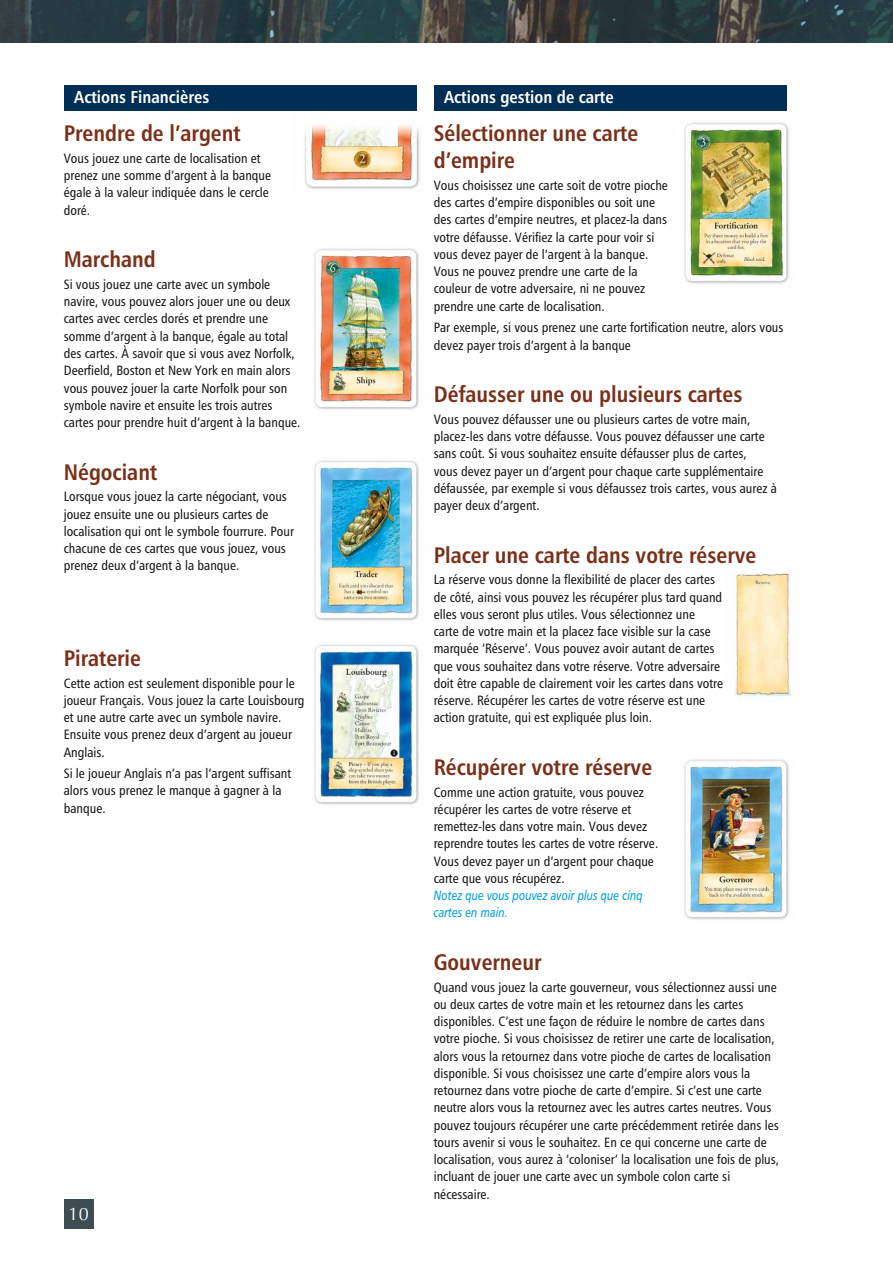
<style>
.page{position:relative;width:893px;height:1263px;background:#fff}
.page>*{position:absolute;margin:0;border:0;box-sizing:border-box;transform-origin:0 0}
.t1{font:22.5px/27px "Humanist 777 BT Bold Condensed B";color:#7b2f18}
.t2{font:18px "Optima LT";color:#fff}
.t3{font:17.25px "Humanist 777 BT Bold Condensed B";color:#fff}
.t4{font:13.5px/17.2px "Humanist 777 BT Roman Condensed B";color:#181716}
.t5{font:13.5px/17.2px "Humanist 777 BT Italic B";color:#009ee3;scale:.8 1}
</style>
<div class="page">
<div style="left:64px;top:1199px;width:30px;height:30px;background:#3e4d54"></div>
<img style="left:684px;top:122px;width:105px;height:162px">
<img style="left:684px;top:759px;width:105px;height:161px">
<img style="left:730px;top:573px;width:61px;height:124px">
<img style="left:314px;top:460px;width:105px;height:161px">
<img style="left:314px;top:248px;width:105px;height:162px">
<img style="left:314px;top:644px;width:105px;height:161px">
<img style="left:305px;top:125px;width:115px;height:64px">
<div style="left:64px;top:85px;width:353px;height:26px;background:#002e54"></div>
<div style="left:434px;top:85px;width:353px;height:26px;background:#002e54"></div>
<img style="left:0;top:0;width:893px;height:43px">
<p class="t3" style="left:74px;top:86px;width:136px">Actions Financières</p>
<p class="t3" style="left:444px;top:86px;width:171px">Actions gestion de carte</p>
<h1 class="t1" style="left:64px;top:120px;width:178px">Prendre de l’argent</h1>
<p class="t4" style="left:64px;top:149px;width:209px">Vous jouez une carte de localisation et prenez une somme d’argent à la banque égale à la valeur indiquée dans le cercle doré.</p>
<h1 class="t1" style="left:64px;top:246px;width:94px">Marchand</h1>
<p class="t4" style="left:64px;top:275px;width:238px">Si vous jouez une carte avec un symbole navire, vous pouvez alors jouer une ou deux cartes avec cercles dorés et prendre une somme d’argent à la banque, égale au total des cartes. À savoir que si vous avez Norfolk, Deerfield, Boston et New York en main alors vous pouvez jouer la carte Norfolk pour son symbole navire et ensuite les trois autres cartes pour prendre huit d’argent à la banque.</p>
<h1 class="t1" style="left:64px;top:458px;width:95px">Négociant</h1>
<p class="t4" style="left:64px;top:488px;width:232px">Lorsque vous jouez la carte négociant, vous jouez ensuite une ou plusieurs cartes de localisation qui ont le symbole fourrure. Pour chacune de ces cartes que vous jouez, vous prenez deux d’argent à la banque.</p>
<h1 class="t1" style="left:64px;top:644px;width:79px">Piraterie</h1>
<p class="t4" style="left:64px;top:674px;width:242px">Cette action est seulement disponible pour le joueur Français. Vous jouez la carte Louisbourg et une autre carte avec un symbole navire.<br>Ensuite vous prenez deux d’argent au joueur Anglais.</p>
<p class="t4" style="left:64px;top:764px;width:229px">Si le joueur Anglais n’a pas l’argent suffisant alors vous prenez le manque à gagner à la banque.</p>
<h2 class="t2" style="left:69px;top:1203px;width:22px">10</h2>
<h1 class="t1" style="left:434px;top:120px;width:206px">Sélectionner une carte d’empire</h1>
<p class="t4" style="left:434px;top:176px;width:236px">Vous choisissez une carte soit de votre pioche des cartes d’empire disponibles ou soit une des cartes d’empire neutres, et placez-la dans votre défausse. Vérifiez la carte pour voir si vous devez payer de l’argent à la banque.<br>Vous ne pouvez prendre une carte de la couleur de votre adversaire, ni ne pouvez prendre une carte de localisation.</p>
<p class="t4" style="left:434px;top:319px;width:351px">Par exemple, si vous prenez une carte fortification neutre, alors vous devez payer trois d’argent à la banque</p>
<h1 class="t1" style="left:434px;top:380px;width:310px">Défausser une ou plusieurs cartes</h1>
<p class="t4" style="left:434px;top:410px;width:345px">Vous pouvez défausser une ou plusieurs cartes de votre main, placez-les dans votre défausse. Vous pouvez défausser une carte sans coût. Si vous souhaitez ensuite défausser plus de cartes,<br>vous devez payer un d’argent pour chaque carte supplémentaire défaussée, par exemple si vous défaussez trois cartes, vous aurez à payer deux d’argent.</p>
<h1 class="t1" style="left:434px;top:541px;width:324px">Placer une carte dans votre réserve</h1>
<p class="t4" style="left:434px;top:571px;width:291px">La réserve vous donne la flexibilité de placer des cartes de côté, ainsi vous pouvez les récupérer plus tard quand elles vous seront plus utiles. Vous sélectionnez une carte de votre main et la placez face visible sur la case marquée ‘Réserve’. Vous pouvez avoir autant de cartes que vous souhaitez dans votre réserve. Votre adversaire doit être capable de clairement voir les cartes dans votre réserve. Récupérer les cartes de votre réserve est une action gratuite, qui est expliquée plus loin.</p>
<h1 class="t1" style="left:434px;top:753px;width:220px">Récupérer votre réserve</h1>
<p class="t4" style="left:434px;top:783px;width:226px">Comme une action gratuite, vous pouvez récupérer les cartes de votre réserve et remettez-les dans votre main. Vous devez reprendre toutes les cartes de votre réserve.<br>Vous devez payer un d’argent pour chaque carte que vous récupérez.</p>
<p class="t5" style="left:434px;top:886px;width:263px">Notez que vous pouvez avoir plus que cinq cartes en main.</p>
<h1 class="t1" style="left:434px;top:948px;width:109px">Gouverneur</h1>
<p class="t4" style="left:434px;top:978px;width:347px">Quand vous jouez la carte gouverneur, vous sélectionnez aussi une ou deux cartes de votre main et les retournez dans les cartes disponibles. C’est une façon de réduire le nombre de cartes dans votre pioche. Si vous choisissez de retirer une carte de localisation, alors vous la retournez dans votre pioche de cartes de localisation disponible. Si vous choisissez une carte d’empire alors vous la retournez dans votre pioche de carte d’empire. Si c’est une carte neutre alors vous la retournez avec les autres cartes neutres. Vous pouvez toujours récupérer une carte précédemment retirée dans les tours avenir si vous le souhaitez. En ce qui concerne une carte de localisation, vous aurez à ‘coloniser’ la localisation une fois de plus, incluant de jouer une carte avec un symbole colon carte si nécessaire.</p>
</div>
